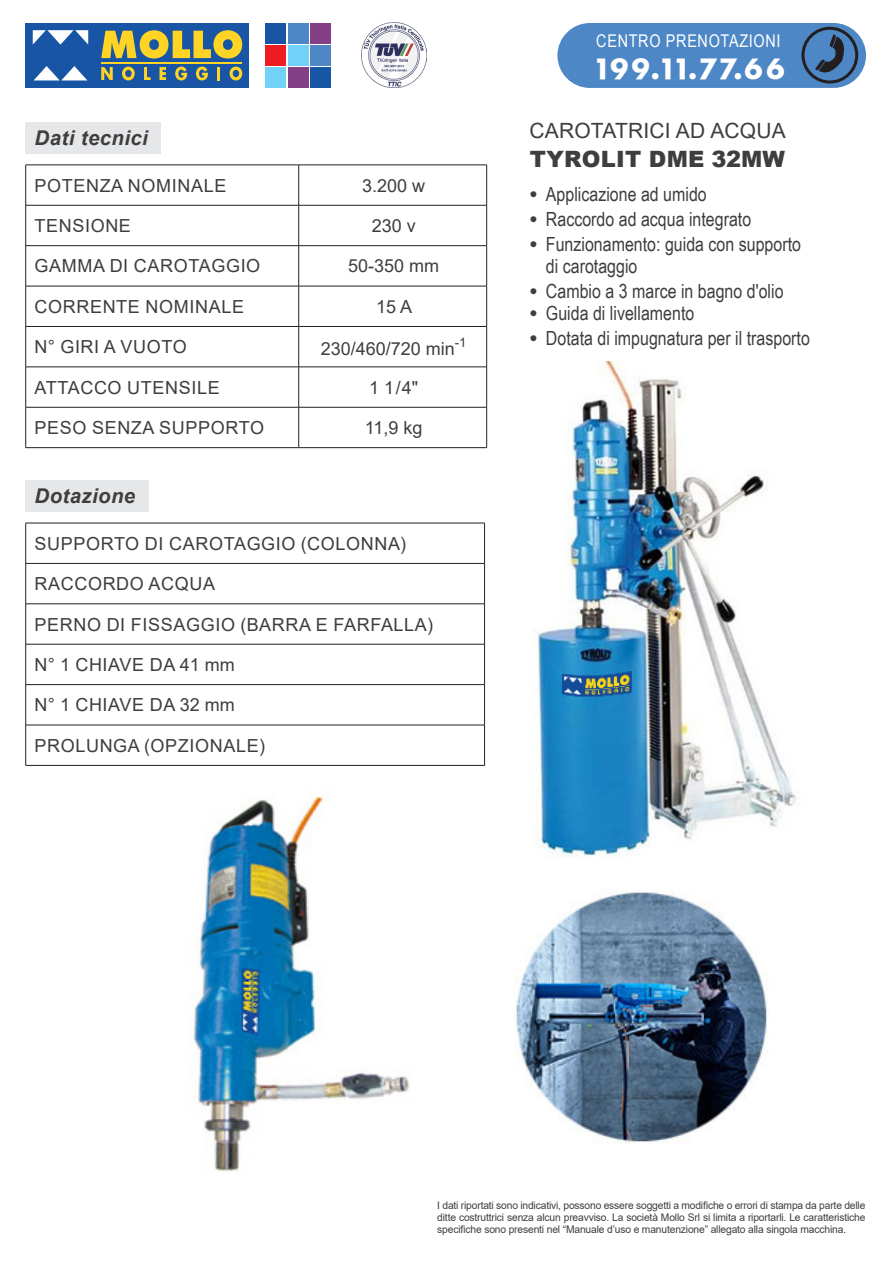
<style>
.page{position:relative;width:893px;height:1263px;background:#fff}
.page>*{position:absolute;margin:0;border:0;box-sizing:border-box;transform-origin:0 0}
.t1{font:27.3px "Futura ICG Bold";color:#fff}
.Tabella_-_Titolo{font:900 22.5px "Arial";letter-spacing:.015em;color:#3e3e3f}
.Tabella_-_Titolo-2{font:21px "Arial";letter-spacing:.01em;color:#3e3e3f}
.Tabella_-_Titolo-3{font:italic 700 20.4px "Arial";letter-spacing:.02em;color:#3e3e3f}
.t2{font:19.5px "Arial Narrow";color:#3e3e3f}
.Tabella{font:18px "Arial";letter-spacing:.035em;color:#3e3e3f}
.Tabella-2{font:18px "Arial";color:#3e3e3f}
.t3{font:17.55px "Arial Narrow";letter-spacing:.04em;color:#fff}
.Tabella-3{font:10.5px/12px "Arial";letter-spacing:-.015em;color:#3e3e3f;text-align:justify}
</style>
<div class="page">
<hr style="left:26px;top:165px;width:273px;height:1px;background:#231f20">
<hr style="left:25px;top:165px;width:1px;height:40px;background:#231f20">
<hr style="left:299px;top:165px;width:188px;height:1px;background:#231f20">
<hr style="left:298px;top:165px;width:1px;height:40px;background:#231f20">
<hr style="left:486px;top:165px;width:1px;height:40px;background:#231f20">
<hr style="left:26px;top:205px;width:273px;height:1px;background:#231f20">
<hr style="left:25px;top:205px;width:1px;height:40px;background:#231f20">
<hr style="left:299px;top:205px;width:188px;height:1px;background:#231f20">
<hr style="left:298px;top:205px;width:1px;height:40px;background:#231f20">
<hr style="left:486px;top:205px;width:1px;height:40px;background:#231f20">
<hr style="left:26px;top:245px;width:273px;height:1px;background:#231f20">
<hr style="left:25px;top:246px;width:1px;height:40px;background:#231f20">
<hr style="left:299px;top:245px;width:188px;height:1px;background:#231f20">
<hr style="left:298px;top:246px;width:1px;height:40px;background:#231f20">
<hr style="left:486px;top:246px;width:1px;height:40px;background:#231f20">
<hr style="left:26px;top:286px;width:273px;height:1px;background:#231f20">
<hr style="left:25px;top:286px;width:1px;height:40px;background:#231f20">
<hr style="left:299px;top:286px;width:188px;height:1px;background:#231f20">
<hr style="left:298px;top:286px;width:1px;height:40px;background:#231f20">
<hr style="left:486px;top:286px;width:1px;height:40px;background:#231f20">
<hr style="left:26px;top:326px;width:273px;height:1px;background:#231f20">
<hr style="left:25px;top:327px;width:1px;height:40px;background:#231f20">
<hr style="left:299px;top:326px;width:188px;height:1px;background:#231f20">
<hr style="left:298px;top:327px;width:1px;height:40px;background:#231f20">
<hr style="left:486px;top:327px;width:1px;height:40px;background:#231f20">
<hr style="left:26px;top:367px;width:273px;height:1px;background:#231f20">
<hr style="left:25px;top:367px;width:1px;height:40px;background:#231f20">
<hr style="left:299px;top:367px;width:188px;height:1px;background:#231f20">
<hr style="left:298px;top:367px;width:1px;height:40px;background:#231f20">
<hr style="left:486px;top:367px;width:1px;height:40px;background:#231f20">
<hr style="left:26px;top:407px;width:273px;height:1px;background:#231f20">
<hr style="left:25px;top:407px;width:1px;height:40px;background:#231f20">
<hr style="left:299px;top:407px;width:188px;height:1px;background:#231f20">
<hr style="left:298px;top:407px;width:1px;height:40px;background:#231f20">
<hr style="left:486px;top:407px;width:1px;height:40px;background:#231f20">
<hr style="left:26px;top:447px;width:273px;height:1px;background:#231f20">
<hr style="left:299px;top:447px;width:188px;height:1px;background:#231f20">
<div style="left:26px;top:122px;width:135px;height:32px;background:#e6e7e9"></div>
<hr style="left:26px;top:523px;width:459px;height:1px;background:#231f20">
<hr style="left:25px;top:523px;width:1px;height:40px;background:#231f20">
<hr style="left:484px;top:523px;width:1px;height:40px;background:#231f20">
<hr style="left:26px;top:563px;width:459px;height:1px;background:#231f20">
<hr style="left:25px;top:564px;width:1px;height:40px;background:#231f20">
<hr style="left:484px;top:564px;width:1px;height:40px;background:#231f20">
<hr style="left:26px;top:603px;width:459px;height:1px;background:#231f20">
<hr style="left:25px;top:604px;width:1px;height:40px;background:#231f20">
<hr style="left:484px;top:604px;width:1px;height:40px;background:#231f20">
<hr style="left:26px;top:644px;width:459px;height:1px;background:#231f20">
<hr style="left:25px;top:644px;width:1px;height:40px;background:#231f20">
<hr style="left:484px;top:644px;width:1px;height:40px;background:#231f20">
<hr style="left:26px;top:684px;width:459px;height:1px;background:#231f20">
<hr style="left:25px;top:685px;width:1px;height:40px;background:#231f20">
<hr style="left:484px;top:685px;width:1px;height:40px;background:#231f20">
<hr style="left:26px;top:725px;width:459px;height:1px;background:#231f20">
<hr style="left:25px;top:725px;width:1px;height:40px;background:#231f20">
<hr style="left:484px;top:725px;width:1px;height:40px;background:#231f20">
<hr style="left:26px;top:765px;width:459px;height:1px;background:#231f20">
<div style="left:26px;top:480px;width:123px;height:32px;background:#e6e7e9"></div>
<img style="left:514px;top:892px;width:253px;height:252px">
<img style="left:534px;top:361px;width:262px;height:496px">
<div style="left:557px;top:22px;width:310px;height:67px;background:#4d87c6;border-radius:33px"></div>
<div style="left:556px;top:22px;width:311px;height:67px;border:1px solid #fff;border-radius:33px"></div>
<svg style="left:815px;top:34px;width:34px;height:44px"></svg>
<div style="left:801px;top:27px;width:57px;height:57px;border:3px solid #231f20;border-radius:50%"></div>
<div style="left:266px;top:23px;width:20px;height:20px;background:#1855a4"></div>
<div style="left:310px;top:67px;width:21px;height:21px;background:#1855a4"></div>
<div style="left:288px;top:23px;width:21px;height:20px;background:#4d87c6"></div>
<div style="left:310px;top:45px;width:21px;height:21px;background:#4d87c6"></div>
<div style="left:310px;top:23px;width:21px;height:20px;background:#843f87"></div>
<div style="left:288px;top:67px;width:21px;height:21px;background:#843f87"></div>
<div style="left:288px;top:45px;width:21px;height:21px;background:#72d1f6"></div>
<div style="left:266px;top:67px;width:20px;height:21px;background:#72d1f6"></div>
<div style="left:266px;top:45px;width:20px;height:21px;background:#ee1d23"></div>
<div style="left:26px;top:23px;width:223px;height:65px;background:#1855a4"></div>
<svg style="left:101px;top:30px;width:141px;height:29px"></svg>
<svg style="left:101px;top:67px;width:12px;height:13px"></svg>
<svg style="left:122px;top:67px;width:13px;height:13px"></svg>
<svg style="left:144px;top:67px;width:7px;height:13px"></svg>
<svg style="left:159px;top:67px;width:7px;height:13px"></svg>
<svg style="left:175px;top:67px;width:12px;height:13px"></svg>
<svg style="left:196px;top:67px;width:12px;height:13px"></svg>
<svg style="left:217px;top:67px;width:3px;height:13px"></svg>
<svg style="left:230px;top:67px;width:12px;height:13px"></svg>
<hr style="left:101px;top:62px;width:141px;height:1px;background:#ffd424">
<svg style="left:34px;top:66px;width:53px;height:14px"></svg>
<svg style="left:33px;top:30px;width:55px;height:15px"></svg>
<img style="left:362px;top:23px;width:65px;height:64px">
<img style="left:193px;top:796px;width:217px;height:376px">
<p class="Tabella_-_Titolo-3" style="left:35px;top:124px;width:115px">Dati tecnici</p>
<p class="Tabella" style="left:35px;top:173px;width:193px">POTENZA NOMINALE</p>
<p class="Tabella" style="left:362px;top:173px;width:65px">3.200 w</p>
<p class="Tabella" style="left:35px;top:213px;width:98px">TENSIONE</p>
<p class="Tabella" style="left:372px;top:213px;width:46px">230 v</p>
<p class="Tabella" style="left:35px;top:254px;width:227px">GAMMA DI CAROTAGGIO</p>
<p class="Tabella" style="left:348px;top:254px;width:93px">50-350 mm</p>
<p class="Tabella" style="left:35px;top:294px;width:211px">CORRENTE NOMINALE</p>
<p class="Tabella" style="left:376px;top:294px;width:38px">15 A</p>
<p class="Tabella" style="left:35px;top:334px;width:154px">N° GIRI A VUOTO</p>
<p class="Tabella-2" style="left:321px;top:336px;width:147px">230/460/720 min<sup>-1</sup></p>
<p class="Tabella" style="left:35px;top:375px;width:187px">ATTACCO UTENSILE</p>
<p class="Tabella" style="left:369px;top:375px;width:50px">1 1/4"</p>
<p class="Tabella" style="left:35px;top:415px;width:231px">PESO SENZA SUPPORTO</p>
<p class="Tabella" style="left:365px;top:415px;width:59px">11,9 kg</p>
<p class="Tabella_-_Titolo-3" style="left:35px;top:482px;width:102px">Dotazione</p>
<p class="Tabella" style="left:35px;top:531px;width:373px">SUPPORTO DI CAROTAGGIO (COLONNA)</p>
<p class="Tabella" style="left:35px;top:571px;width:182px">RACCORDO ACQUA</p>
<p class="Tabella" style="left:35px;top:612px;width:400px">PERNO DI FISSAGGIO (BARRA E FARFALLA)</p>
<p class="Tabella" style="left:35px;top:652px;width:202px">N° 1 CHIAVE DA 41 mm</p>
<p class="Tabella" style="left:35px;top:693px;width:202px">N° 1 CHIAVE DA 32 mm</p>
<p class="Tabella" style="left:35px;top:733px;width:232px">PROLUNGA (OPZIONALE)</p>
<p class="t3" style="left:596px;top:28px;width:186px">CENTRO PRENOTAZIONI</p>
<p class="t1" style="left:591px;top:50px;width:196px">199.11.77.66</p>
<p class="Tabella_-_Titolo-2" style="left:529px;top:116px;width:258px">CAROTATRICI AD ACQUA</p>
<p class="Tabella_-_Titolo" style="left:530px;top:143px;width:257px">TYROLIT DME 32MW</p>
<p class="t2" style="left:529px;top:180px;width:179px"><sup>●</sup> Applicazione ad umido</p>
<p class="t2" style="left:529px;top:205px;width:223px"><sup>●</sup> Raccordo ad acqua integrato</p>
<p class="t2" style="left:529px;top:230px;width:273px"><sup>●</sup> Funzionamento: guida con supporto</p>
<p class="t2" style="left:546px;top:252px;width:93px">di carotaggio</p>
<p class="t2" style="left:529px;top:277px;width:256px"><sup>●</sup> Cambio a 3 marce in bagno d'olio</p>
<p class="t2" style="left:529px;top:299px;width:166px"><sup>●</sup> Guida di livellamento</p>
<p class="t2" style="left:529px;top:324px;width:282px"><sup>●</sup> Dotata di impugnatura per il trasporto</p>
<p class="Tabella-3" style="left:437px;top:1200px;width:430px">I dati riportati sono indicativi, possono essere soggetti a modifiche o errori di stampa da parte delle ditte costruttrici senza alcun preavviso. La società Mollo Srl si limita a riportarli. Le caratteristiche specifiche sono presenti nel “Manuale d’uso e manutenzione” allegato alla singola macchina.</p>
</div>
